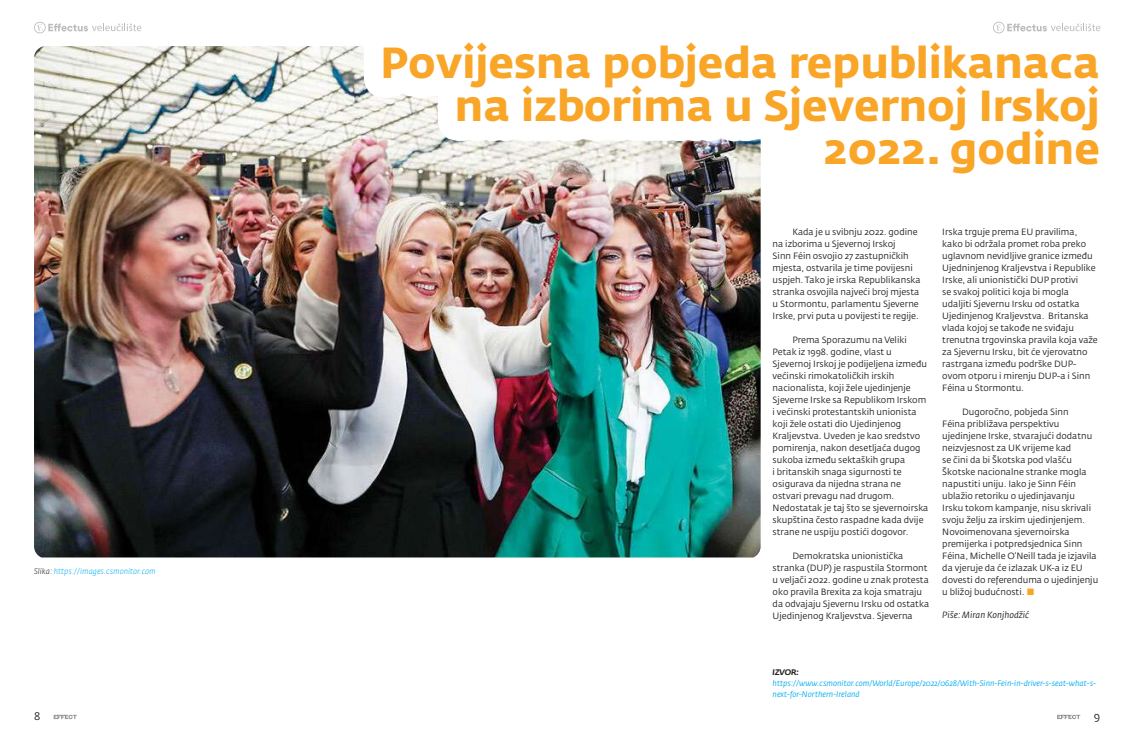
<style>
.page{position:relative;width:1134px;height:746px;background:#fff}
.page>*{position:absolute;margin:0;border:0;box-sizing:border-box;transform-origin:0 0}
.t1{font:700 43px/43px "Fedra Sans Std";color:#f9a628;text-align:right}
.t2{font:11px "Fedra Sans Std";color:#231f20}
.t3{font:9px/12px "Fedra Sans Std";color:#231f20}
.t4{font:italic 9px "Fedra Sans Std";color:#231f20}
.t5{font:italic 8px/11px "Fedra Sans Std";color:#00aeef}
.t6{font:italic 300 8px "Fedra Sans Std";color:#00aeef}
.t7{font:italic 700 8px "Fedra Sans Std";color:#231f20}
.s1{color:#231f20}
.s2{color:#f9a628}
</style>
<div class="page">
<svg style="left:54px;top:714px;width:23px;height:5px"></svg>
<svg style="left:1057px;top:714px;width:23px;height:5px"></svg>
<svg style="left:34px;top:22px;width:107px;height:11px"></svg>
<img style="left:34px;top:46px;width:727px;height:511px">
<svg style="left:364px;top:23px;width:737px;height:170px"></svg>
<p class="t6" style="left:34px;top:566px;width:123px"><span class="s1">Slika:</span> https://images.csmonitor.com</p>
<h1 class="t1" style="left:380px;top:42px;width:721px">Povijesna pobjeda republikanaca na izborima u Sjevernoj Irskoj<br>2022. godine</h1>
<p class="t3" style="left:773px;top:226px;width:149px;text-indent:20px">Kada je u svibnju 2022. godine na izborima u Sjevernoj Irskoj<br>Sinn Féin osvojio 27 zastupničkih mjesta, ostvarila je time povijesni uspjeh. Tako je irska Republikanska stranka osvojila najveći broj mjesta u Stormontu, parlamentu Sjeverne Irske, prvi puta u povijesti te regije.</p>
<p class="t3" style="left:773px;top:334px;width:157px;text-indent:20px">Prema Sporazumu na Veliki Petak iz 1998. godine, vlast u Sjevernoj Irskoj je podijeljena između većinski rimokatoličkih irskih nacionalista, koji žele ujedinjenje Sjeverne Irske sa Republikom Irskom i većinski protestantskih unionista koji žele ostati dio Ujedinjenog Kraljevstva. Uveden je kao sredstvo pomirenja, nakon desetljaća dugog sukoba između sektaških grupa<br>i britanskih snaga sigurnosti te osigurava da nijedna strana ne ostvari prevagu nad drugom.<br>Nedostatak je taj što se sjevernoirska skupština često raspadne kada dvije strane ne uspiju postići dogovor.</p>
<p class="t3" style="left:773px;top:550px;width:158px;text-indent:20px">Demokratska unionistička stranka (DUP) je raspustila Stormont u veljači 2022. godine u znak protesta oko pravila Brexita za koja smatraju da odvajaju Sjevernu Irsku od ostatka Ujedinjenog Kraljevstva. Sjeverna</p>
<p class="t3" style="left:942px;top:226px;width:157px">Irska trguje prema EU pravilima, kako bi održala promet roba preko uglavnom nevidljive granice između Ujedninjenog Kraljevstva i Republike Irske, ali unionistički DUP protivi<br>se svakoj politici koja bi mogla udaljiti Sjevernu Irsku od ostatka Ujedinjenog Kraljevstva. Britanska vlada kojoj se takođe ne sviđaju trenutna trgovinska pravila koja važe za Sjevernu Irsku, bit će vjerovatno rastrgana između podrške DUP&shy;ovom otporu i mirenju DUP-a i Sinn Féina u Stormontu.</p>
<p class="t3" style="left:942px;top:406px;width:157px;text-indent:20px">Dugoročno, pobjeda Sinn<br>Féina približava perspektivu ujedinjene Irske, stvarajući dodatnu neizvjesnost za UK vrijeme kad<br>se čini da bi Škotska pod vlašću Škotske nacionalne stranke mogla napustiti uniju. Iako je Sinn Féin ublažio retoriku o ujedinjavanju<br>Irsku tokom kampanje, nisu skrivali svoju želju za irskim ujedinjenjem.<br>Novoimenovana sjevernoirska premijerka i potpredsjednica Sinn Féina, Michelle O’Neill tada je izjavila da vjeruje da će izlazak UK-a iz EU dovesti do referenduma o ujedinjenju u bližoj budućnosti. <span class="s2">■</span></p>
<p class="t4" style="left:942px;top:609px;width:88px">Piše: Miran Konjhodžić</p>
<p class="t7" style="left:773px;top:666px;width:28px">IZVOR:</p>
<p class="t5" style="left:773px;top:677px;width:325px">https://www.csmonitor.com/World/Europe/2022/0628/With-Sinn-Fein-in-driver-s-seat-what-s&shy;next-for-Northern-Ireland</p>
<p class="t2" style="left:34px;top:709px;width:8px">8</p>
<p class="t2" style="left:1094px;top:709px;width:8px">9</p>
</div>
